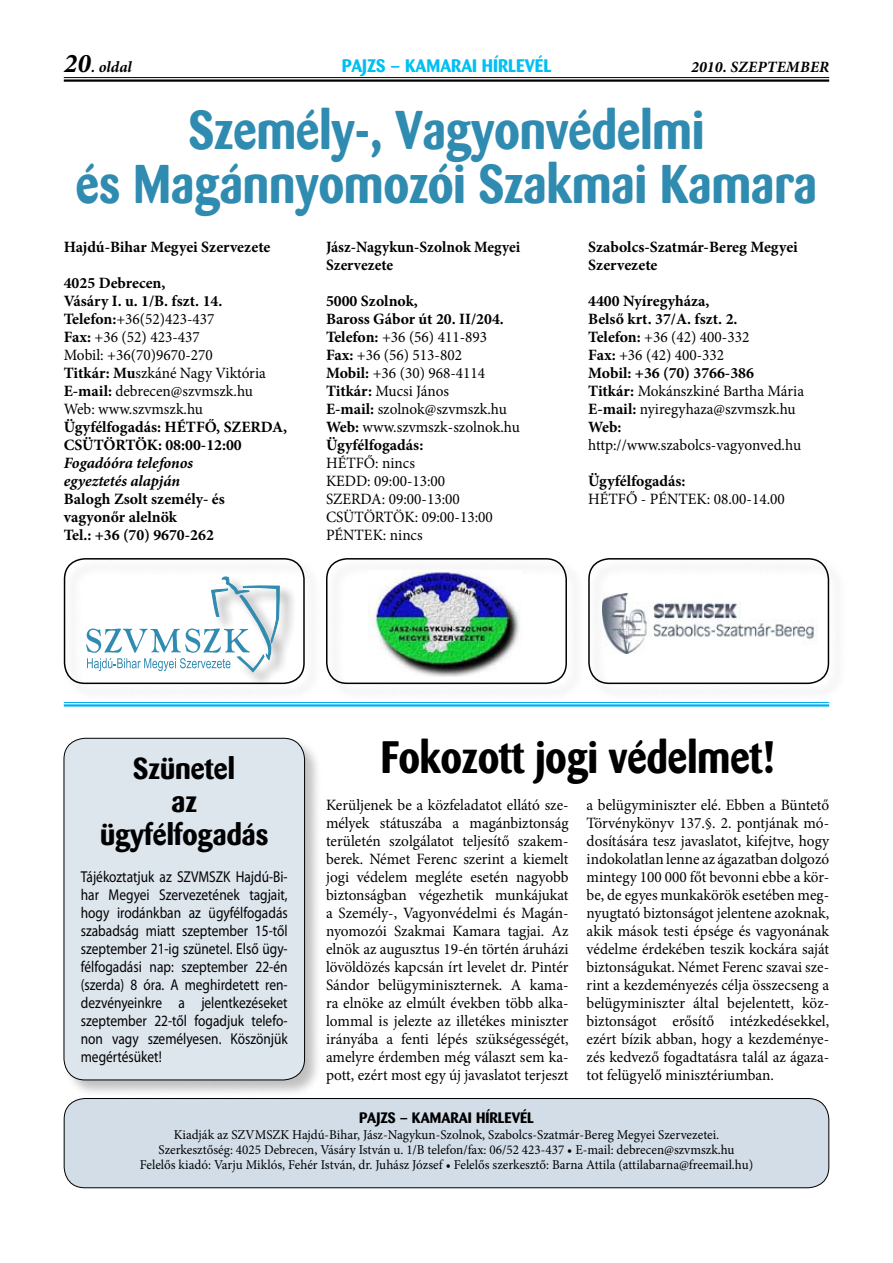
<style>
.page{position:relative;width:893px;height:1263px;background:#fff}
.page>*{position:absolute;margin:0;border:0;box-sizing:border-box;transform-origin:0 0}
.t1{font:700 54px/54px "Barmeno H";color:#308bb1;text-align:center;scale:.9 1}
.t2{font:700 45px "Barmeno H";color:#000;scale:.9 1}
.t3{font:700 30px/33px "Barmeno H";color:#000;text-align:center}
.t4{font:700 18px "Barmeno H";color:#00c0f3}
.t5{font:15.75px/18px "Minion Pro";color:#000}
.t6{font:700 15.75px/18px "Minion Pro";color:#000}
.t7{font:15.75px/18px "Myriad Pro";color:#000;text-align:justify;scale:.85 1}
.t8{font:italic 700 15.75px/18px "Minion Pro";letter-spacing:.005em;color:#000}
.t9{font:700 15px "Barmeno H";color:#000}
.t10{font:13.5px/15px "Minion Pro";color:#000;text-align:center}
.s1{font-size:27px}
.s2{font-weight:700}
.s3{font-weight:400}
</style>
<div class="page">
<div style="left:63px;top:737px;width:260px;height:361px;background:#000;opacity:.25"></div>
<div style="left:64px;top:738px;width:241px;height:342px;background:#dde5ed;border-radius:21px"></div>
<div style="left:64px;top:738px;width:241px;height:342px;border:1px solid #000;border-radius:21px"></div>
<div style="left:588px;top:558px;width:241px;height:126px;border:2px solid #000;border-radius:21px"></div>
<div style="left:63px;top:557px;width:260px;height:145px;background:#fbfbfb"></div>
<div style="left:64px;top:558px;width:241px;height:126px;border:2px solid #000;border-radius:21px"></div>
<div style="left:326px;top:558px;width:241px;height:126px;border:2px solid #000;border-radius:21px"></div>
<hr style="left:64px;top:77px;width:765px;height:1px;background:#000">
<hr style="left:64px;top:79px;width:765px;height:3px;background:#000">
<div style="left:64px;top:1098px;width:765px;height:90px;background:#d2dde8;border-radius:21px"></div>
<div style="left:64px;top:1098px;width:765px;height:90px;border:1px solid #000;border-radius:21px"></div>
<hr style="left:64px;top:702px;width:765px;height:1px;background:#00aeef">
<hr style="left:64px;top:704px;width:765px;height:2px;background:#00aeef">
<img style="left:368px;top:570px;width:152px;height:106px">
<img style="left:603px;top:593px;width:214px;height:61px">
<div style="left:210px;top:576px;width:86px;height:112px;background:#000;opacity:.5"></div>
<svg style="left:86px;top:576px;width:194px;height:96px"></svg>
<p class="t8" style="left:64px;top:58px;width:69px"><span class="s1">20</span>. oldal</p>
<p class="t4" style="left:342px;top:55px;width:76px">PAJZS – kama</p>
<p class="t4" style="left:451px;top:55px;width:102px">rai hírlevél</p>
<p class="t8" style="left:691px;top:58px;width:140px">2010. szeptember</p>
<h1 class="t1" style="left:76px;top:103px;width:825px">Személy-, Vagyonvédelmi<br>és Magánnyomozói Szakmai Kamara</h1>
<p class="t6" style="left:64px;top:238px;width:208px">Hajdú-Bihar Megyei Szervezete</p>
<p class="t5" style="left:64px;top:274px;width:204px"><span class="s2">4025 Debrecen,<br>Vásáry I. u. 1/B. fszt. 14.<br>Telefon:</span>+36(52)423-437<br><span class="s2">Fax:</span> +36 (52) 423-437<br>Mobil: +36(70)9670-270<br><span class="s2">Titkár: Mu</span>szkáné Nagy Viktória<br><span class="s2">E-mail:</span> debrecen@szvmszk.hu<br>Web: www.szvmszk.hu</p>
<p class="t6" style="left:64px;top:418px;width:189px">Ügyfélfogadás: HÉTFŐ, SZERD</p>
<p class="t6" style="left:272px;top:418px;width:17px">A,</p>
<p class="t6" style="left:64px;top:436px;width:180px">CSÜTÖRTÖK: 08:00-12:00</p>
<p class="t8" style="left:64px;top:454px;width:131px">Fogadóóra telefonos egyeztetés alapján</p>
<p class="t6" style="left:64px;top:490px;width:162px">Balogh Zsolt személy- és vagyonőr alelnök<br>Tel.: +36 (70) 9670-262</p>
<p class="t6" style="left:326px;top:238px;width:196px">Jász-Nagykun-Szolnok Megyei<br>Szervezete</p>
<p class="t5" style="left:326px;top:292px;width:195px"><span class="s2">5000 Szolnok,<br>Baross Gábor út 20. II/204.<br>Telefon:</span> +36 (56) 411-893<br><span class="s2">Fax:</span> +36 (56) 513-802<br><span class="s2">Mobil:</span> +36 (30) 968-4114<br><span class="s2">Titkár:</span> Mucsi János<br><span class="s2">E-mail:</span> szolnok@szvmszk.hu<br><span class="s2">Web:</span> www.szvmszk-szolnok.hu<br><span class="s2">Ügyfélfogadás:</span></p>
<p class="t5" style="left:326px;top:454px;width:168px">HÉTFŐ: nincs<br>KEDD: 09:00-13:00<br>SZERDA: 09:00-13:00<br>CSÜTÖRTÖK: 09:00-13:00<br>PÉNTEK: nincs</p>
<p class="t6" style="left:588px;top:238px;width:211px">Szabolcs-Szatmár-Bereg Megyei<br>Szervezete</p>
<p class="t6" style="left:588px;top:292px;width:217px">4400 Nyíregyháza,<br>Belső krt. 37/A. fszt. 2.<br>Telefon: <span class="s3">+36 (42) 400-332<br></span>Fax: <span class="s3">+36 (42) 400-332<br></span>Mobil: +36 (70) 3766-386<br>Titkár: <span class="s3">Mokánszkiné Bartha Mária<br></span>E-mail: <span class="s3">nyiregyhaza@szvmszk.hu<br></span>Web:</p>
<p class="t5" style="left:588px;top:436px;width:214px">http://www.szabolcs-vagyonved.hu</p>
<p class="t6" style="left:588px;top:472px;width:99px">Ügyfélfogadás:</p>
<p class="t5" style="left:588px;top:490px;width:198px">HÉTFŐ - PÉNTEK: 08.00-14.00</p>
<h3 class="t3" style="left:133px;top:752px;width:103px">Szünetel</h3>
<h3 class="t3" style="left:100px;top:785px;width:170px">az ügyfélfogadás</h3>
<p class="t7" style="left:81px;top:867px;width:245px">Tájékoztatjuk az SZVMSZK Hajdú-Bi&shy;har Megyei Szervezetének tagjait, hogy irodánkban az ügyfélfogadás szabadság miatt szeptember 15-től szeptember 21-ig szünetel. Első ügy&shy;félfogadási nap: szeptember 22-én (szerda) 8 óra. A meghirdetett ren&shy;dezvényeinkre a jelentkezéseket szeptember 22-től fogadjuk telefo&shy;non vagy személyesen. Köszönjük megértésüket!</p>
<h2 class="t2" style="left:381px;top:730px;width:438px">Fokozott jogi védelmet!</h2>
<p class="t5" style="left:326px;top:796px;width:244px;text-align:justify">Kerüljenek be a közfeladatot ellátó sze&shy;mélyek státuszába a magánbiztonság területén szolgálatot teljesítő szakem&shy;berek. Német Ferenc szerint a kiemelt jogi védelem megléte esetén nagyobb biztonságban végezhetik munkájukat a Személy-, Vagyonvédelmi és Magán&shy;nyomozói Szakmai Kamara tagjai. Az elnök az augusztus 19-én történ áruházi lövöldözés kapcsán írt levelet dr. Pintér Sándor belügyminiszternek. A kama&shy;ra elnöke az elmúlt években több alka&shy;lommal is jelezte az illetékes miniszter irányába a fenti lépés szükségességét, amelyre érdemben még választ sem ka&shy;pott, ezért most egy új javaslatot terjeszt</p>
<p class="t5" style="left:587px;top:796px;width:244px;text-align:justify">a belügyminiszter elé. Ebben a Büntető Törvénykönyv 137.§. 2. pontjának mó&shy;dosítására tesz javaslatot, kifejtve, hogy indokolatlan lenne az ágazatban dolgozó mintegy 100 000 főt bevonni ebbe a kör&shy;be, de egyes munkakörök esetében meg&shy;nyugtató biztonságot jelentene azoknak, akik mások testi épsége és vagyonának védelme érdekében teszik kockára saját biztonságukat. Német Ferenc szavai sze&shy;rint a kezdeményezés célja összecseng a belügyminiszter által bejelentett, köz&shy;biztonságot erősítő intézkedésekkel, ezért bízik abban, hogy a kezdeménye&shy;zés kedvező fogadtatásra talál az ágaza&shy;tot felügyelő minisztériumban.</p>
<p class="t9" style="left:359px;top:1108px;width:64px">PAJZS – kama</p>
<p class="t9" style="left:450px;top:1108px;width:85px">rai hírlevél</p>
<p class="t10" style="left:140px;top:1127px;width:615px">Kiadják az SZVMSZK Hajdú-Bihar, Jász-Nagykun-Szolnok, Szabolcs-Szatmár-Bereg Megyei Szervezetei.<br>Szerkesztőség: 4025 Debrecen, Vásáry István u. 1/B telefon/fax: 06/52 423-437 • E-mail: debrecen@szvmszk.hu<br>Felelős kiadó: Varju Miklós, Fehér István, dr. Juhász József • Felelős szerkesztő: Barna Attila (attilabarna@freemail.hu)</p>
</div>
